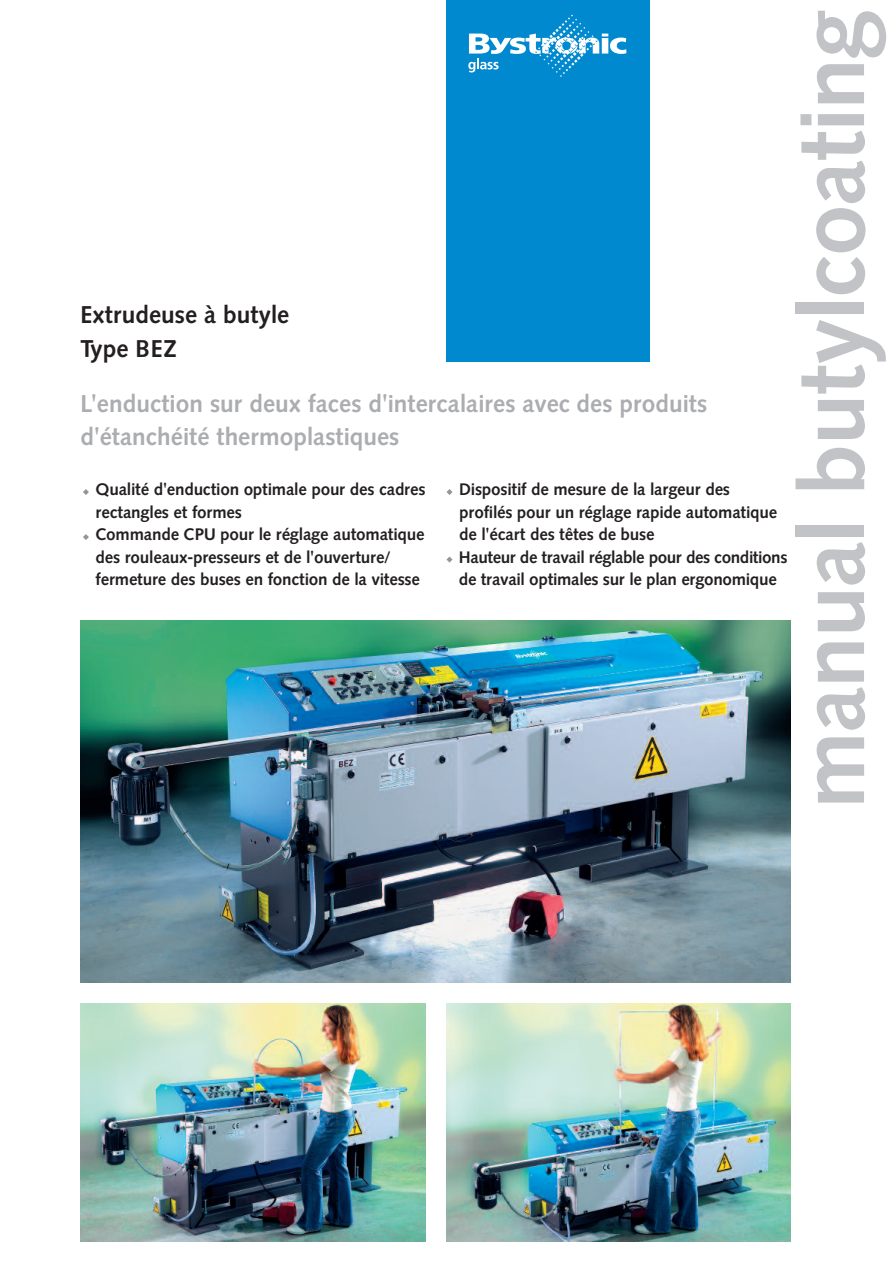
<style>
.page{position:relative;width:893px;height:1263px;background:#fff}
.page>*{position:absolute;margin:0;border:0;box-sizing:border-box;transform-origin:0 0}
.t1{font:700 90px "Synthese BSK";letter-spacing:.015em;color:#c2c3c6}
.t2{font:700 24px/33.8px "Synthese BSK";letter-spacing:.025em;color:#acadb1}
.t3{font:700 24px/33.8px "Synthese BSK";letter-spacing:.025em;color:#231f20}
.t4{font:700 16.5px/22.5px "Synthese BSK";letter-spacing:.02em;color:#231f20}
</style>
<div class="page">
<div style="left:446px;top:1px;width:203px;height:359px;background:#0089cf"></div>
<svg style="left:468px;top:15px;width:158px;height:62px"></svg>
<img style="left:81px;top:621px;width:710px;height:361px">
<img style="left:81px;top:1003px;width:344px;height:239px">
<img style="left:446px;top:1003px;width:345px;height:239px">
<svg style="left:83px;top:534px;width:6px;height:6px"></svg>
<svg style="left:83px;top:489px;width:6px;height:6px"></svg>
<svg style="left:446px;top:556px;width:6px;height:6px"></svg>
<svg style="left:446px;top:489px;width:6px;height:6px"></svg>
<h2 class="t3" style="left:81px;top:298px;width:210px">Extrudeuse à butyle<br>Type BEZ</h2>
<h2 class="t2" style="left:81px;top:387px;width:628px">L'enduction sur deux faces d'intercalaires avec des produits d'étanchéité thermoplastiques</h2>
<p class="t4" style="left:96px;top:478px;width:331px">Qualité d'enduction optimale pour des cadres rectangles et formes<br>Commande CPU pour le réglage automatique des rouleaux-presseurs et de l'ouverture/ fermeture des buses en fonction de la vitesse</p>
<p class="t4" style="left:459px;top:478px;width:330px">Dispositif de mesure de la largeur des<br>profilés pour un réglage rapide automatique de l'écart des têtes de buse<br>Hauteur de travail réglable pour des conditions de travail optimales sur le plan ergonomique</p>
<h1 class="t1" style="left:783px;top:807px;width:796px;rotate:-90deg">manual butylcoating</h1>
</div>
